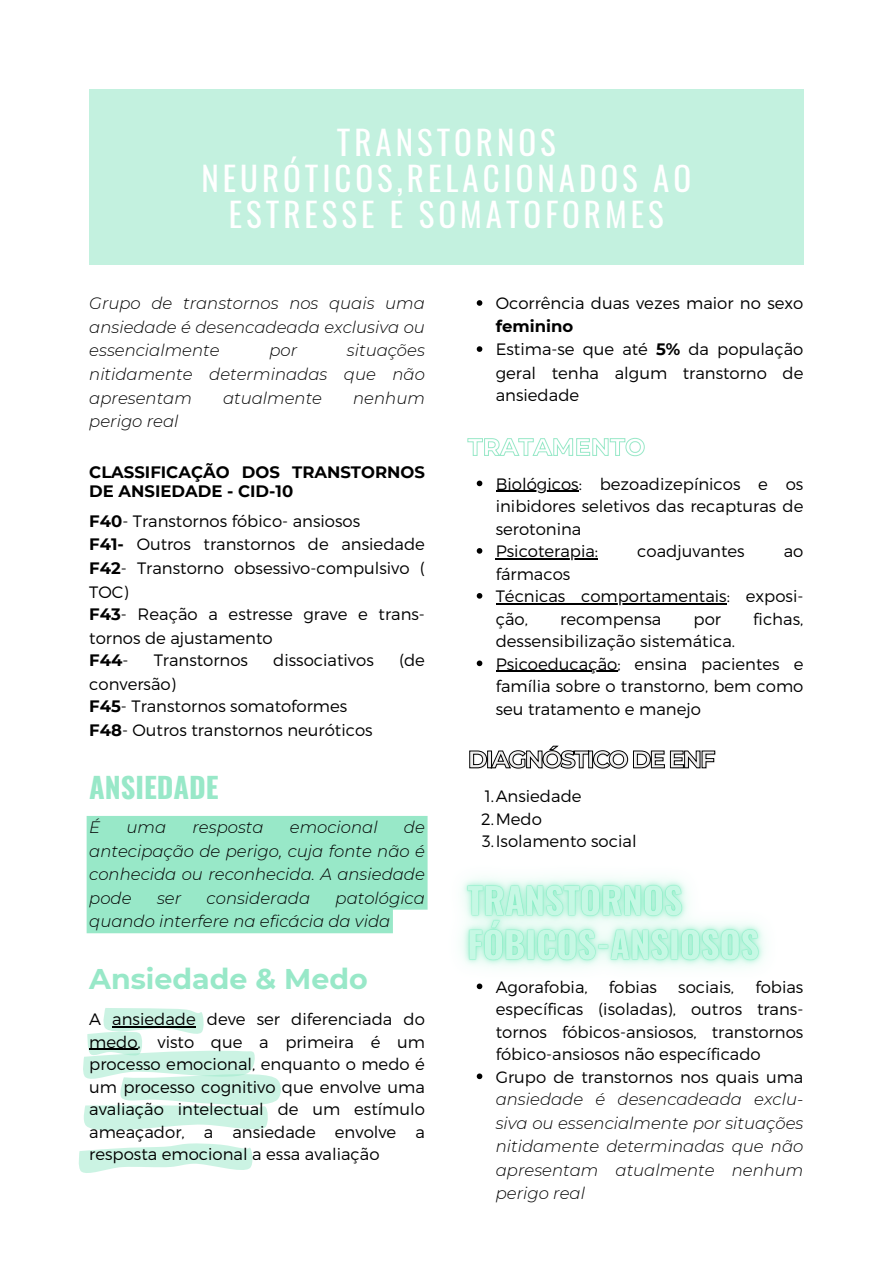
<style>
.page{position:relative;width:893px;height:1264px;background:#fff}
.page>*{position:absolute;margin:0;border:0;box-sizing:border-box;transform-origin:0 0}
.t1{font:33px/36px "Oswald";letter-spacing:.12em;color:#fff;text-align:center}
.t2{font:700 28.5px "Montserrat";color:#98e8c8}
.t3{font:700 28.5px "Oswald";color:#98e8c8}
.t4{font:300 16.5px/22.5px "Montserrat";color:#000;text-align:justify}
.t5{font:italic 300 16.5px/23.5px "Montserrat";color:#000;text-align:justify}
.t6{font:700 16.5px/19px "Montserrat";color:#000}
.s1{font-weight:700}
.s2{font-weight:300}
.s3{font-style:normal}
</style>
<div class="page">
<div style="left:89px;top:89px;width:714px;height:176px;background:#c3f1df"></div>
<svg style="left:476px;top:300px;width:6px;height:6px"></svg>
<svg style="left:476px;top:346px;width:6px;height:6px"></svg>
<svg style="left:476px;top:480px;width:6px;height:6px"></svg>
<hr style="left:495px;top:490px;width:83px;height:2px;background:#000">
<svg style="left:476px;top:548px;width:6px;height:5px"></svg>
<hr style="left:495px;top:558px;width:103px;height:1px;background:#000">
<svg style="left:476px;top:593px;width:6px;height:5px"></svg>
<hr style="left:495px;top:603px;width:231px;height:1px;background:#000">
<svg style="left:476px;top:660px;width:6px;height:6px"></svg>
<hr style="left:495px;top:670px;width:122px;height:1px;background:#000">
<svg style="left:476px;top:1073px;width:6px;height:6px"></svg>
<div style="left:87px;top:816px;width:340px;height:117px;background:#98e8c8"></div>
<svg style="left:103px;top:1008px;width:101px;height:26px;fill:#cbf3e3"></svg>
<div style="left:87px;top:1031px;width:56px;height:27px;background:#cbf3e3"></div>
<svg style="left:83px;top:1049px;width:172px;height:30px;fill:#cbf3e3"></svg>
<svg style="left:118px;top:1072px;width:163px;height:32px;fill:#cbf3e3"></svg>
<svg style="left:83px;top:1104px;width:185px;height:27px;fill:#cbf3e3"></svg>
<svg style="left:78px;top:1143px;width:175px;height:30px;fill:#cbf3e3"></svg>
<hr style="left:112px;top:1026px;width:84px;height:1px;background:#000">
<hr style="left:89px;top:1048px;width:48px;height:2px;background:#000">
<img style="left:461px;top:878px;width:304px;height:112px">
<svg style="left:467px;top:437px;width:178px;height:19px"></svg>
<svg style="left:469px;top:745px;width:246px;height:24px"></svg>
<p class="t1" style="left:201px;top:123px;width:491px">TRANSTORNOS<br>NEURÓTICOS,RELACIONADOS AO<br>ESTRESSE E SOMATOFORMES</p>
<p class="t5" style="left:89px;top:291px;width:337px">Grupo de transtornos nos quais uma ansiedade é desencadeada exclusiva ou essencialmente</p>
<p class="t5" style="left:89px;top:339px;width:337px;text-indent:258px">situações nitidamente determinadas que não apresentam</p>
<p class="t5" style="left:269px;top:339px;width:29px">por</p>
<p class="t5" style="left:223px;top:386px;width:100px">atualmente</p>
<p class="t5" style="left:353px;top:386px;width:73px">nenhum</p>
<p class="t5" style="left:89px;top:409px;width:91px">perigo real</p>
<p class="t6" style="left:89px;top:462px;width:337px">CLASSIFICAÇÃO DOS TRANSTORNOS<br>DE ANSIEDADE - CID-10</p>
<p class="t4" style="left:89px;top:509px;width:272px"><span class="s1">F40</span>- Transtornos fóbico- ansiosos</p>
<p class="t4" style="left:89px;top:532px;width:337px;line-height:23.5px"><span class="s1">F41-</span> Outros transtornos de ansiedade <span class="s1">F42</span>- Transtorno obsessivo-compulsivo ( TOC)</p>
<p class="t4" style="left:89px;top:601px;width:337px;line-height:23.5px"><span class="s1">F43</span>- Reação a estresse grave e trans&shy;tornos de ajustamento</p>
<p class="t6" style="left:89px;top:650px;width:41px">F44<span class="s2">-</span></p>
<p class="t4" style="left:154px;top:648px;width:96px">Transtornos</p>
<p class="t4" style="left:273px;top:648px;width:102px">dissociativos</p>
<p class="t4" style="left:399px;top:648px;width:27px">(de</p>
<p class="t4" style="left:89px;top:672px;width:88px">conversão)</p>
<p class="t4" style="left:89px;top:694px;width:259px"><span class="s1">F45</span>- Transtornos somatoformes</p>
<p class="t4" style="left:89px;top:718px;width:285px"><span class="s1">F48</span>- Outros transtornos neuróticos</p>
<p class="t3" style="left:89px;top:765px;width:131px">ANSIEDADE</p>
<p class="t5" style="left:89px;top:815px;width:13px">É</p>
<p class="t5" style="left:126px;top:815px;width:41px">uma</p>
<p class="t5" style="left:192px;top:815px;width:73px">resposta</p>
<p class="t5" style="left:290px;top:815px;width:89px">emocional</p>
<p class="t5" style="left:89px;top:815px;width:337px;text-indent:314px">de antecipação de perigo, cuja fonte não é conhecida ou reconhecida. A ansiedade pode</p>
<p class="t5" style="left:89px;top:886px;width:337px;text-indent:246px">patológica quando interfere na eficácia da vida</p>
<p class="t5" style="left:157px;top:886px;width:26px">ser</p>
<p class="t5" style="left:207px;top:886px;width:105px">considerada</p>
<p class="t2" style="left:89px;top:961px;width:280px">Ansiedade &amp; Medo</p>
<p class="t4" style="left:89px;top:1007px;width:337px">A ansiedade deve ser diferenciada do medo, visto que a primeira é um processo emocional, enquanto o medo é um processo cognitivo que envolve uma avaliação intelectual de um estímulo ameaçador, a ansiedade envolve a resposta emocional a essa avaliação</p>
<p class="t4" style="left:495px;top:291px;width:309px">Ocorrência duas vezes maior no sexo <span class="s1">feminino</span></p>
<p class="t4" style="left:495px;top:337px;width:309px;line-height:23.1px">Estima-se que até <span class="s1">5%</span> da população geral tenha algum transtorno de ansiedade</p>
<p class="t4" style="left:495px;top:471px;width:309px">Biológicos: bezoadizepínicos e os inibidores seletivos das recapturas de serotonina</p>
<p class="t4" style="left:495px;top:539px;width:104px">Psicoterapia:</p>
<p class="t4" style="left:637px;top:539px;width:109px">coadjuvantes</p>
<p class="t4" style="left:783px;top:539px;width:21px">ao</p>
<p class="t4" style="left:495px;top:561px;width:76px">fármacos</p>
<p class="t4" style="left:495px;top:584px;width:309px">Técnicas comportamentais: exposi&shy;ção,</p>
<p class="t4" style="left:560px;top:606px;width:103px">recompensa</p>
<p class="t4" style="left:693px;top:606px;width:29px">por</p>
<p class="t4" style="left:753px;top:606px;width:52px">fichas,</p>
<p class="t4" style="left:495px;top:629px;width:241px">dessensibilização sistemática.</p>
<p class="t4" style="left:495px;top:651px;width:309px">Psicoeducação; ensina pacientes e família sobre o transtorno, bem como seu tratamento e manejo</p>
<p class="t4" style="left:484px;top:784px;width:98px">1.Ansiedade</p>
<p class="t4" style="left:481px;top:807px;width:62px">2.Medo</p>
<p class="t4" style="left:482px;top:829px;width:156px">3.Isolamento social</p>
<p class="t4" style="left:495px;top:974px;width:309px;text-indent:259px">fobias específicas (isoladas), outros trans&shy;tornos fóbicos-ansiosos, transtornos fóbico-ansiosos não específicado</p>
<p class="t5" style="left:495px;top:1064px;width:309px"><span class="s3">Grupo de transtornos nos quais uma </span>ansiedade é desencadeada exclu&shy;siva ou essencialmente por situações nitidamente determinadas que não apresentam atualmente nenhum perigo real</p>
<p class="t4" style="left:495px;top:974px;width:93px">Agorafobia,</p>
<p class="t4" style="left:609px;top:974px;width:50px">fobias</p>
<p class="t4" style="left:678px;top:974px;width:57px">sociais,</p>
</div>
